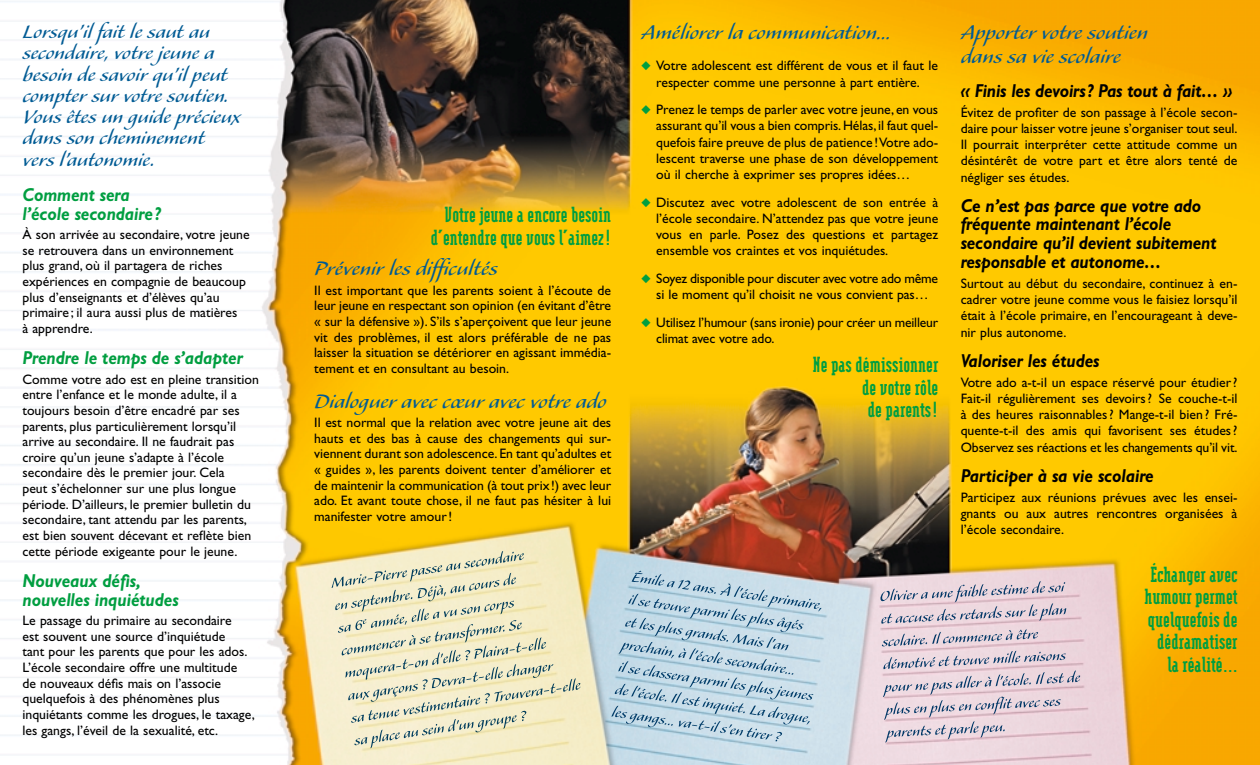
<style>
.page{position:relative;width:1260px;height:765px;background:#fff}
.page>*{position:absolute;margin:0;border:0;box-sizing:border-box;transform-origin:0 0}
.t1{font:900 26.25px/22.5px "Modular Serif";color:#009e40;text-align:justify}
.t2{font:25px/23.8px "Alexa";color:#005b94}
.t3{font:23.75px/21.2px "Alexa";color:#005b94}
.t4{font:italic 700 18.75px/18.8px "Gill Sans";letter-spacing:-.01em;color:#000;scale:.9 1}
.t5{font:italic 700 18.75px/18.8px "Gill Sans";letter-spacing:-.005em;color:#009e40;scale:.9 1}
.t6{font:13.75px/15.6px "Gill Sans";color:#000;text-align:justify}
.s1{color:#009e40}
</style>
<div class="page">
<img style="left:0;top:0;width:1260px;height:765px">
<img style="left:632px;top:571px;width:69px;height:20px">
<img style="left:700px;top:583px;width:68px;height:18px">
<img style="left:767px;top:595px;width:55px;height:16px">
<img style="left:628px;top:594px;width:62px;height:19px">
<img style="left:690px;top:607px;width:67px;height:20px">
<img style="left:780px;top:620px;width:24px;height:12px">
<img style="left:625px;top:618px;width:58px;height:18px">
<img style="left:726px;top:634px;width:63px;height:16px">
<img style="left:619px;top:642px;width:73px;height:17px">
<img style="left:725px;top:659px;width:61px;height:14px">
<img style="left:618px;top:661px;width:59px;height:19px">
<img style="left:689px;top:676px;width:67px;height:20px">
<svg style="left:806px;top:694px;width:7px;height:6px"></svg>
<img style="left:615px;top:684px;width:67px;height:19px">
<img style="left:702px;top:698px;width:74px;height:20px">
<img style="left:783px;top:714px;width:27px;height:11px">
<img style="left:611px;top:706px;width:62px;height:21px">
<img style="left:679px;top:721px;width:74px;height:16px">
<img style="left:760px;top:732px;width:22px;height:10px">
<img style="left:880px;top:589px;width:73px;height:12px">
<img style="left:1032px;top:581px;width:33px;height:12px">
<img style="left:881px;top:613px;width:52px;height:11px">
<img style="left:937px;top:606px;width:60px;height:15px">
<img style="left:882px;top:639px;width:18px;height:7px">
<img style="left:900px;top:632px;width:77px;height:14px">
<img style="left:883px;top:657px;width:60px;height:12px">
<img style="left:883px;top:682px;width:69px;height:15px">
<img style="left:963px;top:673px;width:65px;height:15px">
<img style="left:884px;top:700px;width:71px;height:20px">
<img style="left:959px;top:703px;width:34px;height:8px">
<img style="left:993px;top:697px;width:62px;height:17px">
<img style="left:885px;top:726px;width:61px;height:17px">
<svg style="left:970px;top:721px;width:9px;height:12px"></svg>
<img style="left:980px;top:725px;width:25px;height:13px">
<img style="left:332px;top:570px;width:70px;height:18px">
<img style="left:418px;top:561px;width:52px;height:14px">
<img style="left:471px;top:558px;width:23px;height:9px">
<img style="left:495px;top:551px;width:29px;height:13px">
<svg style="left:335px;top:602px;width:12px;height:8px"></svg>
<img style="left:351px;top:595px;width:40px;height:17px">
<img style="left:392px;top:585px;width:65px;height:17px">
<img style="left:481px;top:580px;width:19px;height:9px">
<svg style="left:503px;top:573px;width:13px;height:13px"></svg>
<svg style="left:338px;top:625px;width:13px;height:8px"></svg>
<img style="left:355px;top:615px;width:52px;height:15px">
<img style="left:412px;top:607px;width:61px;height:15px">
<img style="left:474px;top:601px;width:40px;height:13px">
<img style="left:342px;top:640px;width:63px;height:16px">
<img style="left:409px;top:635px;width:22px;height:10px">
<img style="left:435px;top:624px;width:57px;height:19px">
<svg style="left:509px;top:620px;width:13px;height:11px"></svg>
<img style="left:345px;top:664px;width:56px;height:16px">
<img style="left:402px;top:659px;width:26px;height:10px">
<img style="left:432px;top:645px;width:65px;height:20px">
<svg style="left:509px;top:637px;width:37px;height:16px"></svg>
<img style="left:348px;top:685px;width:63px;height:17px">
<img style="left:423px;top:677px;width:49px;height:13px">
<img style="left:473px;top:664px;width:68px;height:18px">
<svg style="left:351px;top:715px;width:13px;height:8px"></svg>
<img style="left:368px;top:707px;width:52px;height:13px">
<img style="left:421px;top:696px;width:59px;height:17px">
<img style="left:485px;top:689px;width:64px;height:15px">
<img style="left:550px;top:678px;width:30px;height:16px">
<img style="left:354px;top:736px;width:24px;height:12px">
<img style="left:379px;top:728px;width:54px;height:14px">
<svg style="left:434px;top:724px;width:10px;height:10px"></svg>
<img style="left:448px;top:715px;width:69px;height:17px">
<svg style="left:521px;top:711px;width:5px;height:10px"></svg>
<h3 class="t3" style="left:22px;top:23px;width:220px">Lorsqu’il fait le saut au secondaire, votre jeune a besoin de savoir qu’il peut compter sur votre soutien.<br>Vous êtes un guide précieux dans son cheminement vers l’autonomie.</h3>
<h3 class="t5" style="left:22px;top:187px;width:155px">Comment sera l’école secondaire?</h3>
<p class="t6" style="left:22px;top:228px;width:229px;text-align:left">À son arrivée au secondaire, votre jeune se retrouvera dans un environnement plus grand, où il partagera de riches expériences en compagnie de beaucoup plus d’enseignants et d’élèves qu’au primaire; il aura aussi plus de matières<br>à apprendre.</p>
<h3 class="t5" style="left:22px;top:351px;width:246px">Prendre le temps de s’adapter</h3>
<p class="t6" style="left:22px;top:373px;width:238px;text-align:left">Comme votre ado est en pleine transition entre l’enfance et le monde adulte, il a toujours besoin d’être encadré par ses parents, plus particulièrement lorsqu’il arrive au secondaire. Il ne faudrait pas croire qu’un jeune s’adapte à l’école secondaire dès le premier jour. Cela<br>peut s’échelonner sur une plus longue période. D’ailleurs, le premier bulletin du secondaire, tant attendu par les parents, est bien souvent décevant et reflète bien cette période exigeante pour le jeune.</p>
<h3 class="t5" style="left:22px;top:573px;width:175px">Nouveaux défis, nouvelles inquiétudes</h3>
<p class="t6" style="left:22px;top:614px;width:234px;text-align:left">Le passage du primaire au secondaire<br>est souvent une source d’inquiétude<br>tant pour les parents que pour les ados.<br>L’école secondaire offre une multitude<br>de nouveaux défis mais on l’associe quelquefois à des phénomènes plus inquiétants comme les drogues, le taxage, les gangs, l’éveil de la sexualité, etc.</p>
<h1 class="t1" style="left:431px;top:202px;width:182px;text-align:center">Votre jeune a encore besoin d’entendre que vous l’aimez!</h1>
<h2 class="t2" style="left:314px;top:259px;width:185px">Prévenir les difficultés</h2>
<p class="t6" style="left:314px;top:284px;width:299px">Il est important que les parents soient à l’écoute de leur jeune en respectant son opinion (en évitant d’être « sur la défensive »). S’ils s’aperçoivent que leur jeune vit des problèmes, il est alors préférable de ne pas laisser la situation se détériorer en agissant immédia&shy;tement et en consultant au besoin.</p>
<h2 class="t2" style="left:314px;top:391px;width:294px">Dialoguer avec cœur avec votre ado</h2>
<p class="t6" style="left:314px;top:416px;width:299px">Il est normal que la relation avec votre jeune ait des hauts et des bas à cause des changements qui sur&shy;viennent durant son adolescence.En tant qu’adultes et « guides », les parents doivent tenter d’améliorer et de maintenir la communication (à tout prix!) avec leur ado. Et avant toute chose, il ne faut pas hésiter à lui manifester votre amour!</p>
<h2 class="t2" style="left:641px;top:23px;width:251px">Améliorer la communication…</h2>
<p class="t6" style="left:641px;top:59px;width:298px;line-height:16.2px;text-align:center"><span class="s1">◆</span> Votre adolescent est différent de vous et il faut le respecter comme une personne à part entière.</p>
<p class="t6" style="left:656px;top:103px;width:284px;line-height:16.2px;text-indent:-15px"><span class="s1">◆</span> Prenez le temps de parler avec votre jeune,en vous assurant qu’il vous a bien compris.Hélas,il faut quel&shy;quefois faire preuve de plus de patience! Votre ado&shy;lescent traverse une phase de son développement où il cherche à exprimer ses propres idées…</p>
<p class="t6" style="left:656px;top:195px;width:284px;line-height:16.2px;text-indent:-15px"><span class="s1">◆</span> Discutez avec votre adolescent de son entrée à l’école secondaire. N’attendez pas que votre jeune vous en parle. Posez des questions et partagez ensemble vos craintes et vos inquiétudes.</p>
<p class="t6" style="left:641px;top:272px;width:298px;line-height:16.2px;text-align:center"><span class="s1">◆</span> Soyez disponible pour discuter avec votre ado même si le moment qu’il choisit ne vous convient pas…</p>
<p class="t6" style="left:656px;top:315px;width:284px;line-height:16.2px;text-indent:-15px"><span class="s1">◆</span> Utilisez l’humour (sans ironie) pour créer un meilleur climat avec votre ado.</p>
<h1 class="t1" style="left:862px;top:352px;width:78px;text-indent:-49px">Ne pas démissionner de votre rôle de parents!</h1>
<h2 class="t2" style="left:961px;top:23px;width:188px">Apporter votre soutien dans sa vie scolaire</h2>
<h3 class="t4" style="left:961px;top:83px;width:303px">« Finis les devoirs? Pas tout à fait… »</h3>
<p class="t6" style="left:961px;top:105px;width:278px;line-height:16.2px">Évitez de profiter de son passage à l’école secon&shy;daire pour laisser votre jeune s’organiser tout seul.<br>Il pourrait interpréter cette attitude comme un désintérêt de votre part et être alors tenté de négliger ses études.</p>
<h3 class="t4" style="left:961px;top:198px;width:286px">Ce n’est pas parce que votre ado fréquente maintenant l’école secondaire qu’il devient subitement responsable et autonome…</h3>
<p class="t6" style="left:961px;top:277px;width:278px;line-height:16.2px">Surtout au début du secondaire, continuez à en&shy;cadrer votre jeune comme vous le faisiez lorsqu’il était à l’école primaire, en l’encourageant à deve&shy;nir plus autonome.</p>
<h3 class="t4" style="left:961px;top:353px;width:156px">Valoriser les études</h3>
<p class="t6" style="left:961px;top:375px;width:278px;line-height:16.2px">Votre ado a-t-il un espace réservé pour étudier?<br>Fait-il régulièrement ses devoirs? Se couche-t-il à des heures raisonnables? Mange-t-il bien? Fré&shy;quente-t-il des amis qui favorisent ses études?<br>Observez ses réactions et les changements qu’il vit.</p>
<h3 class="t4" style="left:961px;top:468px;width:216px">Participer à sa vie scolaire</h3>
<p class="t6" style="left:961px;top:490px;width:278px;line-height:16.2px">Participez aux réunions prévues avec les ensei&shy;gnants ou aux autres rencontres organisées à l’école secondaire.</p>
<h1 class="t1" style="left:1145px;top:561px;width:94px;text-align:right">Échanger avec humour permet quelquefois de dédramatiser la réalité…</h1>
</div>
